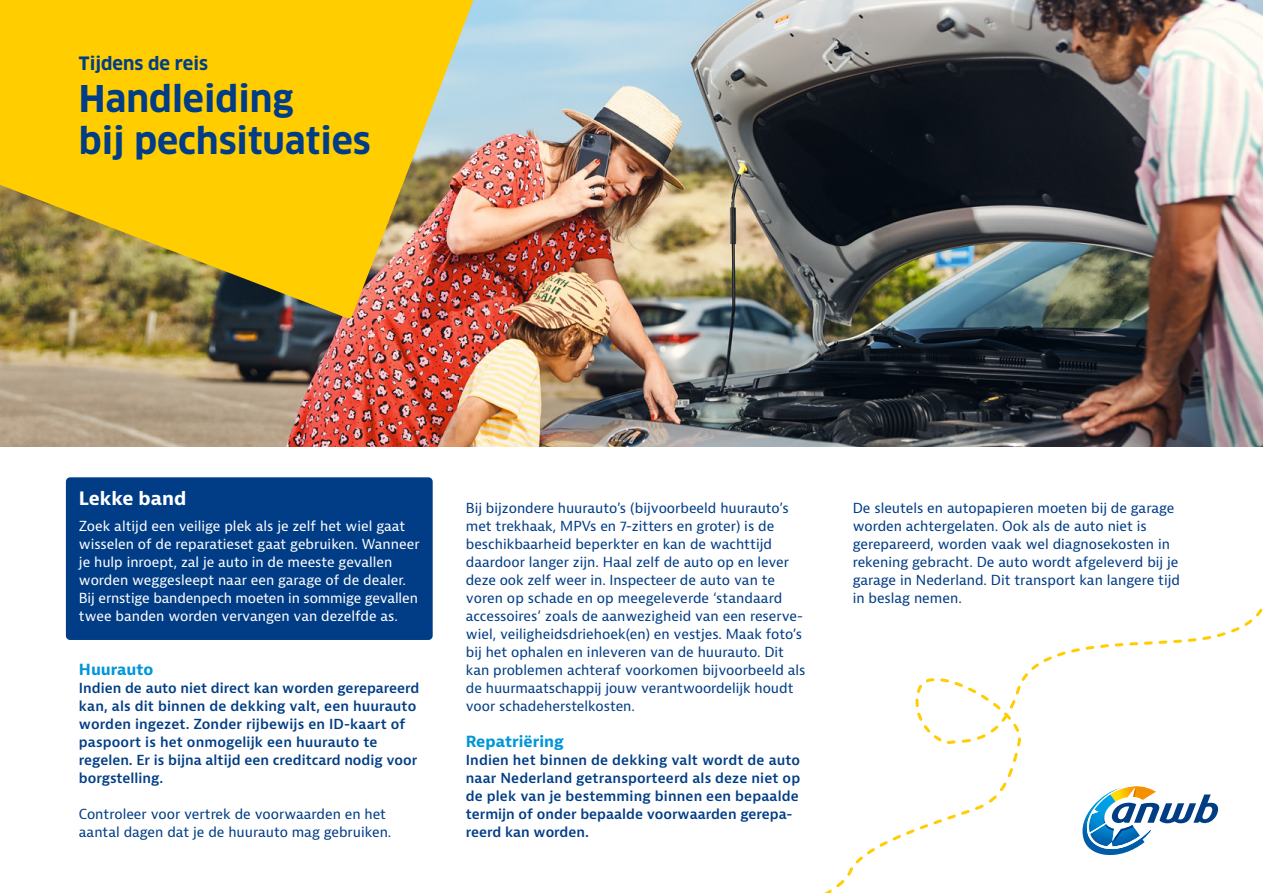
<style>
.page{position:relative;width:1263px;height:893px;background:#fff}
.page>*{position:absolute;margin:0;border:0;box-sizing:border-box;transform-origin:0 0}
.t1{font:700 36px/42px "Clan Pro";color:#003d86}
.t2{font:700 18px "Clan Pro";color:#003d86}
.t3{font:700 18px "Bernina Sans";color:#fff}
.t4{font:700 15px "Bernina Sans";color:#0096da}
.t5{font:13.5px/18px "Bernina Sans";color:#003d86}
.t6{font:600 13.5px/18px "Bernina Sans";color:#003d86}
.t7{font:13.5px/18px "Bernina Sans";color:#fff}
</style>
<div class="page">
<img style="left:0;top:0;width:1263px;height:446px">
<img style="left:0;top:0;width:552px;height:319px">
<div style="left:66px;top:477px;width:367px;height:163px;background:#003d86;border-radius:4px"></div>
<svg style="left:824px;top:601px;width:439px;height:292px"></svg>
<h2 class="t2" style="left:79px;top:53px;width:131px">Tijdens de reis</h2>
<h1 class="t1" style="left:79px;top:78px;width:293px">Handleiding<br>bij pechsituaties</h1>
<h2 class="t3" style="left:79px;top:487px;width:109px">Lekke band</h2>
<p class="t7" style="left:79px;top:517px;width:342px">Zoek altijd een veilige plek als je zelf het wiel gaat wisselen of de reparatieset gaat gebruiken. Wanneer je hulp inroept, zal je auto in de meeste gevallen worden weggesleept naar een garage of de dealer.<br>Bij ernstige bandenpech moeten in sommige gevallen twee banden worden vervangen van dezelfde as.</p>
<p class="t4" style="left:79px;top:660px;width:76px">Huurauto</p>
<p class="t6" style="left:79px;top:680px;width:342px">Indien de auto niet direct kan worden gerepareerd kan, als dit binnen de dekking valt, een huurauto worden ingezet. Zonder rijbewijs en ID-kaart of paspoort is het onmogelijk een huurauto te regelen. Er is bijna altijd een creditcard nodig voor borgstelling.</p>
<p class="t5" style="left:79px;top:805px;width:314px">Controleer voor vertrek de voorwaarden en het aantal dagen dat je de huurauto mag gebruiken.</p>
<p class="t5" style="left:466px;top:499px;width:341px">Bij bijzondere huurauto’s (bijvoorbeeld huurauto’s met trekhaak, MPVs en 7-zitters en groter) is de beschikbaarheid beperkter en kan de wachttijd daardoor langer zijn. Haal zelf de auto op en lever deze ook zelf weer in. Inspecteer de auto van te voren op schade en op meegeleverde ‘standaard accessoires’ zoals de aanwezigheid van een reserve&shy;wiel, veiligheidsdriehoek(en) en vestjes. Maak foto’s bij het ophalen en inleveren van de huurauto. Dit kan problemen achteraf voorkomen bijvoorbeeld als de huurmaatschappij jouw verantwoordelijk houdt voor schadeherstelkosten.</p>
<p class="t4" style="left:466px;top:732px;width:99px">Repatriëring</p>
<p class="t6" style="left:466px;top:752px;width:336px">Indien het binnen de dekking valt wordt de auto naar Nederland getransporteerd als deze niet op de plek van je bestemming binnen een bepaalde termijn of onder bepaalde voorwaarden gerepa&shy;reerd kan worden.</p>
<p class="t5" style="left:853px;top:499px;width:329px">De sleutels en autopapieren moeten bij de garage worden achtergelaten. Ook als de auto niet is gerepareerd, worden vaak wel diagnosekosten in rekening gebracht. De auto wordt afgeleverd bij je garage in Nederland. Dit transport kan langere tijd in beslag nemen.</p>
</div>
